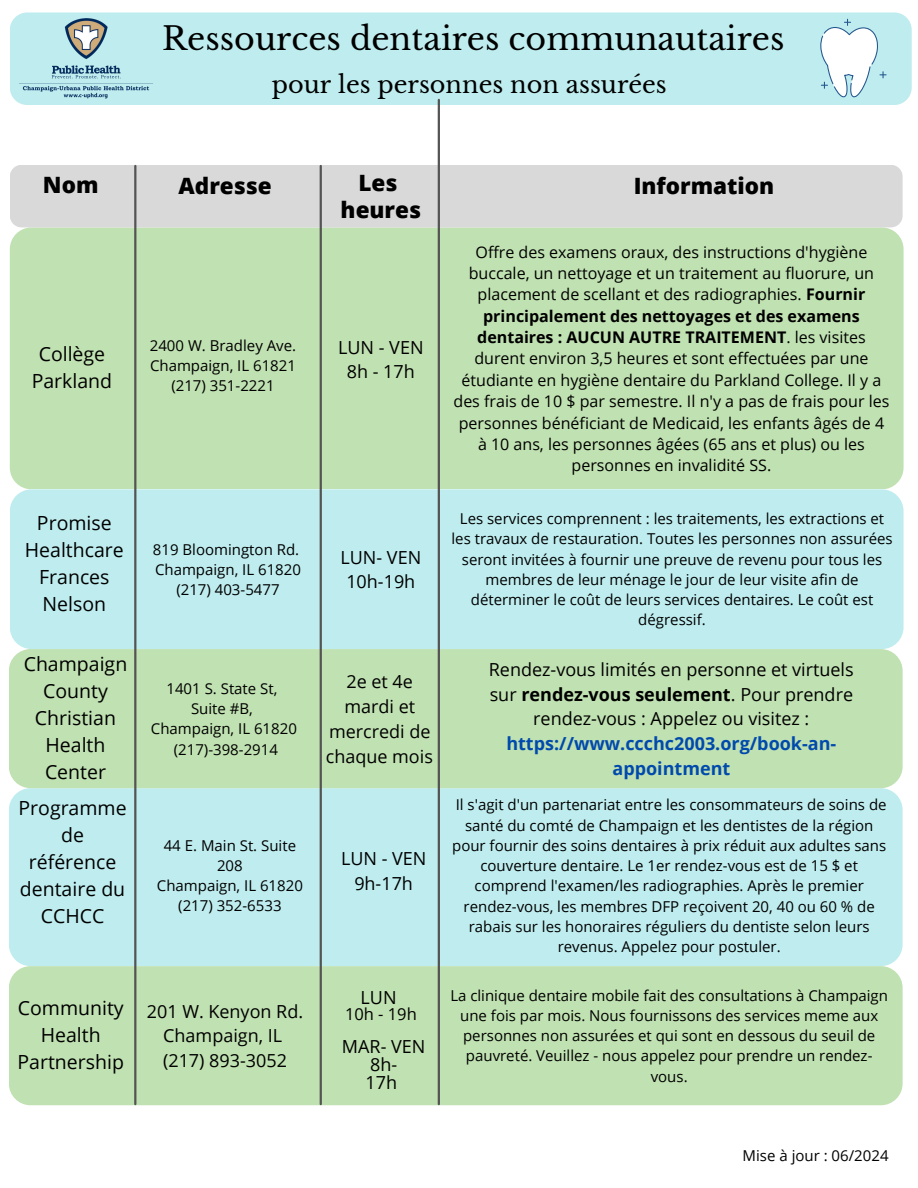
<style>
.page{position:relative;width:918px;height:1188px;background:#fff}
.page>*{position:absolute;margin:0;border:0;box-sizing:border-box;transform-origin:0 0}
.t1{font:31.65px "Libre Baskerville";color:#000}
.t2{font:24px "Libre Baskerville";color:#000}
.t3{font:800 22.5px/27px "Open Sans";color:#000;text-align:center}
.t4{font:19.5px/27px "Open Sans";color:#000;text-align:center}
.t5{font:18px/24.8px "Open Sans";color:#000;text-align:center}
.t6{font:16.5px "Open Sans";color:#000}
.t7{font:16.05px/21.3px "Open Sans";color:#000;text-align:center}
.t8{font:15px/20.2px "Open Sans";color:#000;text-align:center}
.s1{font-weight:700}
.s2{font-weight:700;color:#004aad}
</style>
<div class="page">
<div style="left:10px;top:12px;width:902px;height:93px;background:#bfedef;border-radius:17px"></div>
<div style="left:10px;top:227px;width:894px;height:262px;background:#c0e1b1;border-radius:22px"></div>
<div style="left:10px;top:165px;width:893px;height:62px;background:#d9d9d9;border-radius:12px"></div>
<div style="left:9px;top:788px;width:894px;height:178px;background:#bfedef;border-radius:22px"></div>
<div style="left:9px;top:649px;width:894px;height:139px;background:#c0e1b1;border-radius:22px"></div>
<div style="left:10px;top:489px;width:893px;height:160px;background:#bfedef;border-radius:22px"></div>
<div style="left:9px;top:966px;width:894px;height:139px;background:#c0e1b1;border-radius:22px"></div>
<hr style="left:134px;top:166px;width:2px;height:938px;background:#545454">
<hr style="left:320px;top:166px;width:2px;height:938px;background:#545454">
<hr style="left:438px;top:100px;width:2px;height:1004px;background:#545454">
<svg style="left:820px;top:19px;width:67px;height:79px"></svg>
<img style="left:19px;top:19px;width:134px;height:80px">
<p class="t1" style="left:162px;top:19px;width:624px">Ressources dentaires communautaires</p>
<h4 class="t2" style="left:272px;top:69px;width:397px">pour les personnes non assurées</h4>
<p class="t3" style="left:43px;top:171px;width:57px">Nom</p>
<h1 class="t3" style="left:179px;top:172px;width:95px">Adresse</h1>
<h3 class="t3" style="left:341px;top:168px;width:82px">Les heures</h3>
<p class="t4" style="left:32px;top:340px;width:82px">Collège<br>Parkland</p>
<h2 class="t8" style="left:150px;top:335px;width:148px">2400 W. Bradley Ave.</h2>
<h2 class="t8" style="left:150px;top:355px;width:147px">Champaign, IL 61821</h2>
<h4 class="t8" style="left:171px;top:375px;width:105px">(217) 351-2221</h4>
<p class="t5" style="left:338px;top:334px;width:87px">LUN - VEN<br>8h - 17h</p>
<h2 class="t4" style="left:25px;top:509px;width:100px">Promise<br>Healthcare<br>Frances<br>Nelson</h2>
<p class="t4" style="left:24px;top:650px;width:105px">Champaign<br>County<br>Christian<br>Health<br>Center</p>
<h2 class="t4" style="left:19px;top:794px;width:110px">Programme de référence dentaire du<br>CCHCC</h2>
<p class="t8" style="left:153px;top:539px;width:148px">819 Bloomington Rd.</p>
<p class="t8" style="left:155px;top:559px;width:147px">Champaign, IL 61820</p>
<p class="t8" style="left:176px;top:579px;width:105px">(217) 403-5477</p>
<p class="t5" style="left:341px;top:544px;width:82px">LUN- VEN<br>10h-19h</p>
<p class="t8" style="left:167px;top:678px;width:112px">1401 S. State St,</p>
<p class="t8" style="left:191px;top:698px;width:63px">Suite #B,</p>
<h4 class="t8" style="left:151px;top:718px;width:147px">Champaign, IL 61820</h4>
<p class="t8" style="left:174px;top:739px;width:106px">(217)-398-2914</p>
<h4 class="t5" style="left:326px;top:669px;width:109px">2e et 4e mardi et mercredi de chaque mois</h4>
<h4 class="t8" style="left:164px;top:835px;width:134px">44 E. Main St. Suite<br>208</h4>
<p class="t8" style="left:157px;top:875px;width:147px">Champaign, IL 61820</p>
<h4 class="t8" style="left:178px;top:896px;width:105px">(217) 352-6533</h4>
<p class="t5" style="left:341px;top:846px;width:87px">LUN - VEN<br>9h-17h</p>
<p class="t3" style="left:634px;top:172px;width:142px">Information</p>
<p class="t7" style="left:454px;top:241px;width:437px">Offre des examens oraux, des instructions d'hygiène buccale, un nettoyage et un traitement au fluorure, un placement de scellant et des radiographies. <span class="s1">Fournir principalement des nettoyages et des examens dentaires : AUCUN AUTRE TRAITEMENT</span>. les visites durent environ 3,5 heures et sont effectuées par une étudiante en hygiène dentaire du Parkland College. Il y a des frais de 10 $ par semestre. Il n'y a pas de frais pour les personnes bénéficiant de Medicaid, les enfants âgés de 4 à 10 ans, les personnes âgées (65 ans et plus) ou les personnes en invalidité SS.</p>
<p class="t8" style="left:452px;top:508px;width:443px">Les services comprennent : les traitements, les extractions et les travaux de restauration. Toutes les personnes non assurées seront invitées à fournir une preuve de revenu pour tous les membres de leur ménage le jour de leur visite afin de déterminer le coût de leurs services dentaires. Le coût est dégressif.</p>
<h4 class="t5" style="left:489px;top:657px;width:366px">Rendez-vous limités en personne et virtuels sur <span class="s1">rendez-vous seulement</span>. Pour prendre rendez-vous : Appelez ou visitez : <span class="s2">https://www.ccchc2003.org/book-an&shy;appointment</span></h4>
<h4 class="t8" style="left:452px;top:794px;width:436px">Il s'agit d'un partenariat entre les consommateurs de soins de santé du comté de Champaign et les dentistes de la région pour fournir des soins dentaires à prix réduit aux adultes sans couverture dentaire. Le 1er rendez-vous est de 15 $ et comprend l'examen/les radiographies. Après le premier rendez-vous, les membres DFP reçoivent 20, 40 ou 60 % de rabais sur les honoraires réguliers du dentiste selon leurs revenus. Appelez pour postuler.</h4>
<h4 class="t4" style="left:18px;top:994px;width:108px">Community<br>Health<br>Partnership</h4>
<h4 class="t8" style="left:450px;top:985px;width:439px">La clinique dentaire mobile fait des consultations à Champaign une fois par mois. Nous fournissons des services meme aux personnes non assurées et qui sont en dessous du seuil de pauvreté. Veuillez - nous appelez pour prendre un rendez&shy;vous.</h4>
<p class="t5" style="left:361px;top:985px;width:38px">LUN</p>
<p class="t6" style="left:345px;top:1002px;width:73px">10h - 19h</p>
<h4 class="t5" style="left:342px;top:1037px;width:85px;line-height:18px">MAR- VEN<br>8h-<br>17h</h4>
<p class="t5" style="left:147px;top:998px;width:158px">201 W. Kenyon Rd.<br>Champaign, IL (217) 893-3052</p>
<p class="t8" style="left:743px;top:1145px;width:147px">Mise à jour : 06/2024</p>
</div>
